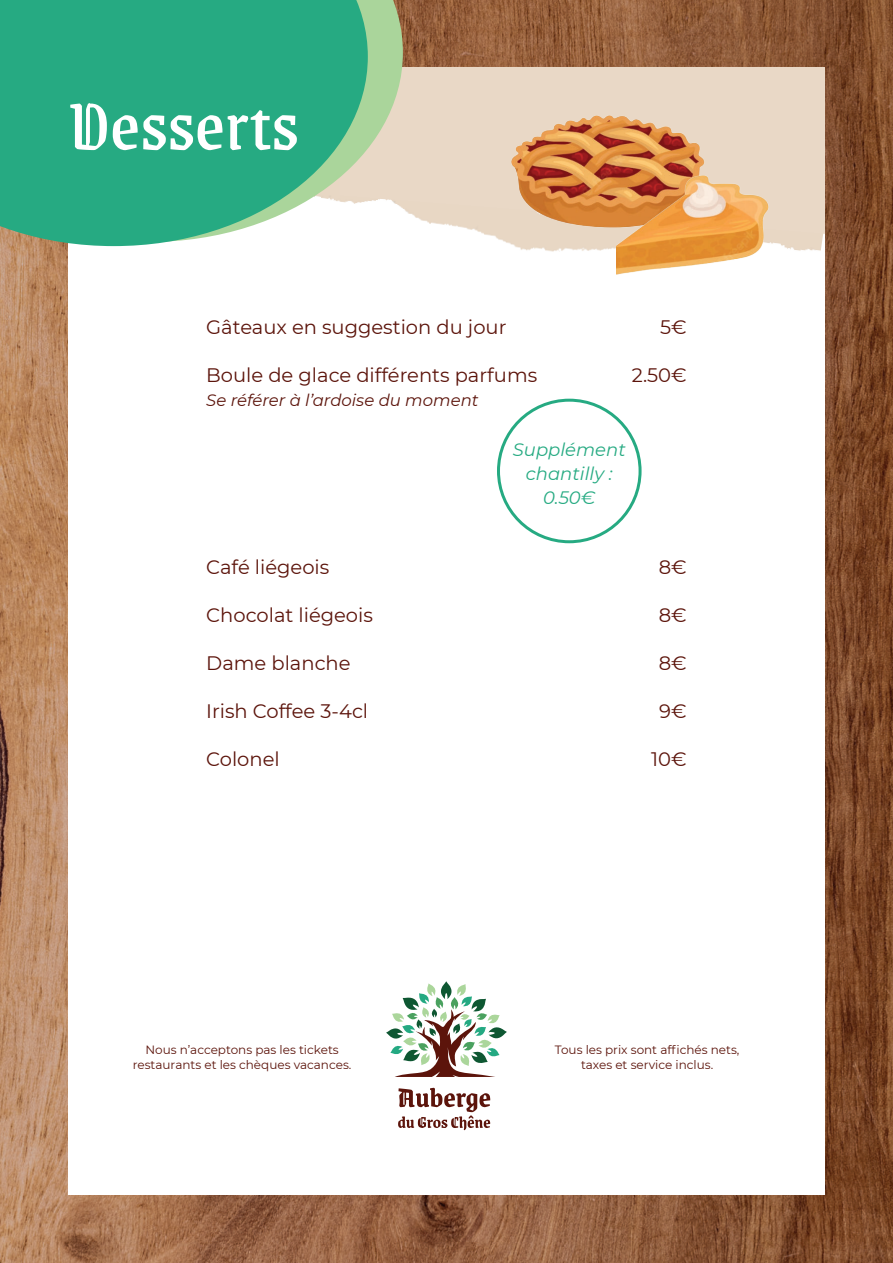
<style>
.page{position:relative;width:893px;height:1263px;background:#fff}
.page>*{position:absolute;margin:0;border:0;box-sizing:border-box;transform-origin:0 0}
.t1{font:75px "Grenze Gotisch";color:#fff}
.t2{font:19.5px "Montserrat";color:#5c140b}
.t3{font:italic 18px/24px "Montserrat";color:#26aa82;text-align:center}
.t4{font:italic 16.5px "Montserrat";color:#5c140b}
.t5{font:12px/14.4px "Montserrat";color:#5c140b;text-align:center}
</style>
<div class="page">
<img style="left:0;top:0;width:893px;height:1263px">
<div style="left:68px;top:68px;width:757px;height:1127px;background:#fff"></div>
<svg style="left:386px;top:981px;width:121px;height:96px"></svg>
<svg style="left:398px;top:1088px;width:92px;height:42px"></svg>
<img style="left:484px;top:121px;width:344px;height:186px">
<div style="left:403px;top:67px;width:422px;height:167px;background:#e9d8c6"></div>
<img style="left:511px;top:116px;width:197px;height:111px">
<svg style="left:368px;top:0;width:35px;height:209px;background:#c5d4ad"></svg>
<svg style="left:0;top:0;width:368px;height:246px;background:#3cb18b"></svg>
<img style="left:617px;top:176px;width:151px;height:103px">
<div style="left:497px;top:399px;width:145px;height:144px;border:3px solid #26aa82;border-radius:50%"></div>
<h1 class="t1" style="left:68px;top:80px;width:232px">Desserts</h1>
<p class="t2" style="left:206px;top:319px;width:302px">Gâteaux en suggestion du jour</p>
<p class="t2" style="left:206px;top:367px;width:332px">Boule de glace différents parfums</p>
<p class="t4" style="left:206px;top:388px;width:274px">Se référer à l’ardoise du moment</p>
<p class="t2" style="left:660px;top:319px;width:28px">5€</p>
<p class="t2" style="left:632px;top:367px;width:56px">2.50€</p>
<p class="t2" style="left:206px;top:559px;width:125px">Café liégeois</p>
<p class="t2" style="left:206px;top:607px;width:168px">Chocolat liégeois</p>
<p class="t2" style="left:206px;top:655px;width:146px">Dame blanche</p>
<p class="t2" style="left:206px;top:697px;width:163px">Irish Coffee 3-4cl</p>
<p class="t2" style="left:206px;top:751px;width:75px">Colonel</p>
<p class="t3" style="left:513px;top:439px;width:114px">Supplément chantilly :<br>0.50€</p>
<p class="t2" style="left:659px;top:553px;width:30px">8€</p>
<p class="t2" style="left:659px;top:601px;width:30px">8€</p>
<p class="t2" style="left:659px;top:649px;width:30px">8€</p>
<p class="t2" style="left:659px;top:697px;width:29px">9€</p>
<p class="t2" style="left:651px;top:745px;width:37px">10€</p>
<p class="t5" style="left:133px;top:1044px;width:220px">Nous n’acceptons pas les tickets restaurants et les chèques vacances.</p>
<p class="t5" style="left:555px;top:1042px;width:186px">Tous les prix sont affichés nets, taxes et service inclus.</p>
</div>
